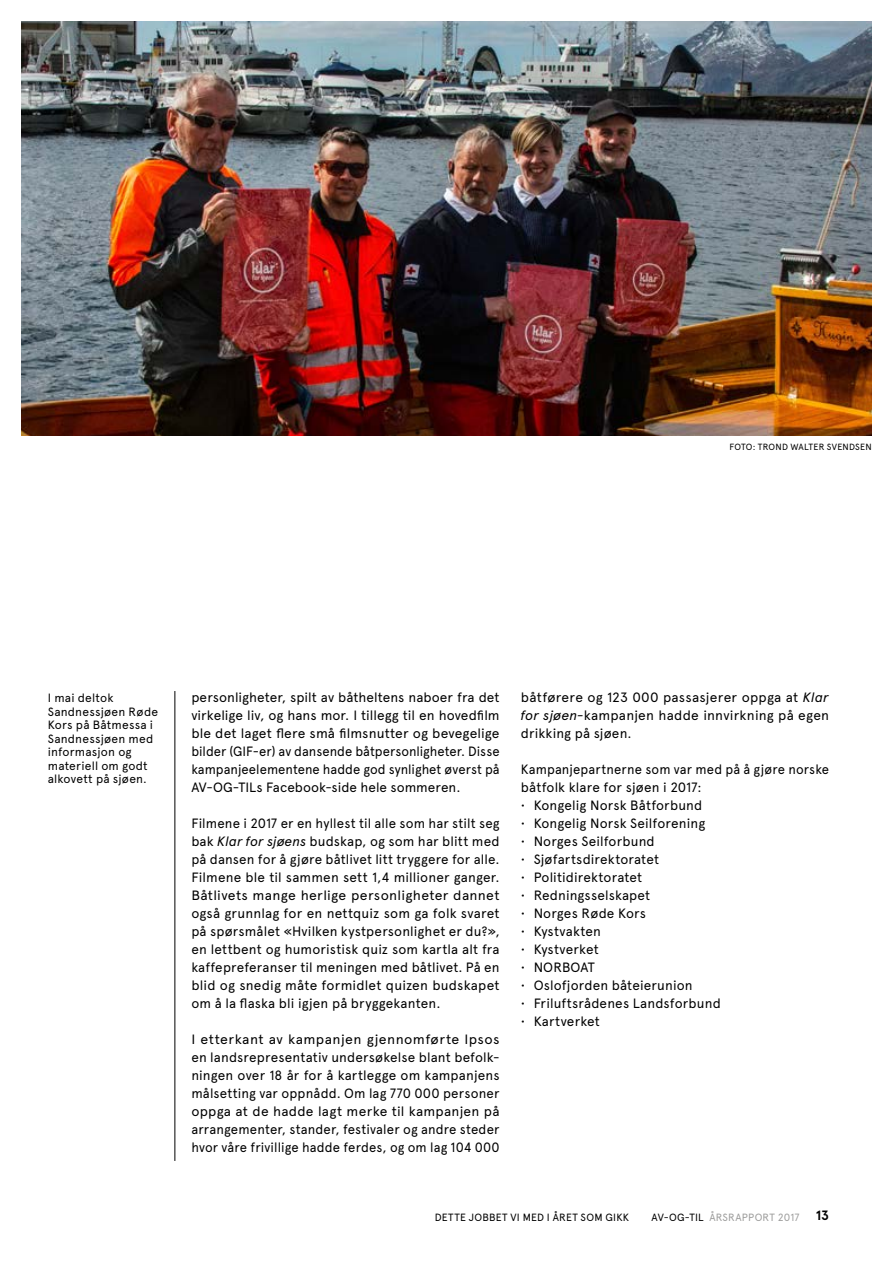
<style>
.page{position:relative;width:893px;height:1263px;background:#fff}
.page>*{position:absolute;margin:0;border:0;box-sizing:border-box;transform-origin:0 0}
.t1{font:13.5px/18px "Apercu Pro";letter-spacing:.01em;color:#000;text-align:justify}
.t2{font:13.5px/18px "Apercu Pro";letter-spacing:.01em;color:#000;text-align:justify;scale:1.04 1}
.t3{font:13.5px/18px "Apercu Pro";letter-spacing:.01em;color:#000;scale:.96 1}
.t4{font:12px/13.5px "Apercu Pro";letter-spacing:.015em;color:#000}
.t5{font:10.5px "Apercu Pro";letter-spacing:.025em;color:#000}
.t6{font:10.5px "Apercu Pro";letter-spacing:.02em;color:#9d9d9c}
.t7{font:9px "Apercu Pro";letter-spacing:.025em;color:#000}
.s1{font-style:italic}
.s2{color:#000}
.s3{font-weight:700;font-size:13.5px;color:#000}
</style>
<div class="page">
<hr style="left:175px;top:691px;width:1px;height:470px;background:#000">
<img style="left:21px;top:21px;width:851px;height:414px">
<p class="t7" style="left:729px;top:440px;width:144px">FOTO: TROND WALTER SVENDSEN</p>
<p class="t4" style="left:48px;top:690px;width:112px">I mai deltok<br>Sandnessjøen Røde<br>Kors på Båtmessa i<br>Sandnessjøen med informasjon og materiell om godt alkovett på sjøen.</p>
<p class="t1" style="left:191px;top:687px;width:310px">personligheter, spilt av båtheltens naboer fra det virkelige liv, og hans mor. I tillegg til en hovedfilm ble det laget flere små filmsnutter og bevegelige bilder (GIF-er) av dansende båtpersonligheter. Disse kampanjeelementene hadde god synlighet øverst på AV-OG-TILs Facebook-side hele sommeren.</p>
<p class="t1" style="left:191px;top:813px;width:310px">Filmene i 2017 er en hyllest til alle som har stilt seg bak <span class="s1">Klar for sjøens</span> budskap, og som har blitt med på dansen for å gjøre båtlivet litt tryggere for alle.<br>Filmene ble til sammen sett 1,4 millioner ganger.<br>Båtlivets mange herlige personligheter dannet også grunnlag for en nettquiz som ga folk svaret på spørsmålet «Hvilken kystpersonlighet er du?», en lettbent og humoristisk quiz som kartla alt fra kaffepreferanser til meningen med båtlivet. På en blid og snedig måte formidlet quizen budskapet om å la flaska bli igjen på bryggekanten.</p>
<p class="t2" style="left:191px;top:1029px;width:298px">I etterkant av kampanjen gjennomførte Ipsos en landsrepresentativ undersøkelse blant befolk‑ ningen over 18 år for å kartlegge om kampanjens målsetting var oppnådd. Om lag 770 000 personer oppga at de hadde lagt merke til kampanjen på arrangementer, stander, festivaler og andre steder hvor våre frivillige hadde ferdes, og om lag 104 000</p>
<p class="t1" style="left:521px;top:687px;width:310px">båtførere og 123 000 passasjerer oppga at <span class="s1">Klar for sjøen-</span>kampanjen hadde innvirkning på egen drikking på sjøen.</p>
<p class="t3" style="left:521px;top:759px;width:323px">Kampanjepartnerne som var med på å gjøre norske båtfolk klare for sjøen i 2017:</p>
<p class="t1" style="left:521px;top:795px;width:183px">• Kongelig Norsk Båtforbund</p>
<p class="t1" style="left:521px;top:813px;width:186px">• Kongelig Norsk Seilforening</p>
<p class="t1" style="left:521px;top:831px;width:135px">• Norges Seilforbund</p>
<p class="t1" style="left:521px;top:849px;width:140px">• Sjøfartsdirektoratet</p>
<p class="t1" style="left:521px;top:867px;width:123px">• Politidirektoratet</p>
<p class="t1" style="left:521px;top:885px;width:131px">• Redningsselskapet</p>
<p class="t1" style="left:521px;top:903px;width:127px">• Norges Røde Kors</p>
<p class="t1" style="left:521px;top:921px;width:82px">• Kystvakten</p>
<p class="t1" style="left:521px;top:939px;width:79px">• Kystverket</p>
<p class="t1" style="left:521px;top:957px;width:75px">• NORBOAT</p>
<p class="t1" style="left:521px;top:975px;width:173px">• Oslofjorden båteierunion</p>
<p class="t1" style="left:521px;top:993px;width:201px">• Friluftsrådenes Landsforbund</p>
<p class="t1" style="left:521px;top:1011px;width:81px">• Kartverket</p>
<p class="t5" style="left:435px;top:1209px;width:196px">DETTE JOBBET VI MED I ÅRET SOM GIKK</p>
<p class="t6" style="left:651px;top:1209px;width:179px"><span class="s2">AV-OG-TIL</span> ÅRSRAPPORT 2017 <span class="s3">13</span></p>
</div>
